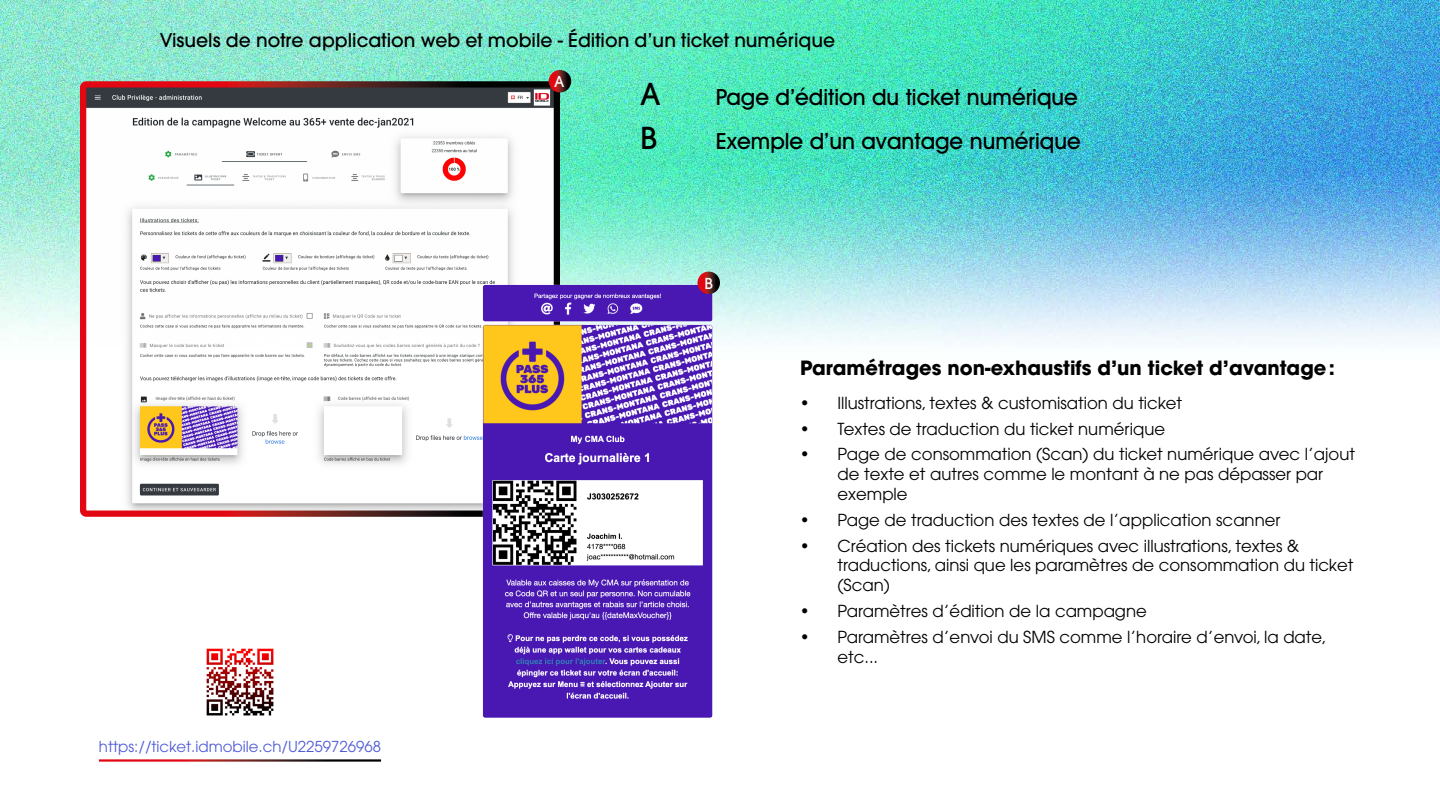
<style>
.page{position:relative;width:1440px;height:810px;background:#fff}
.page>*{position:absolute;margin:0;border:0;box-sizing:border-box;transform-origin:0 0}
.t1{font:500 30px "Avant Garde";color:#000}
.t2{font:500 22.5px "Avant Garde IT Cby BT";color:#000}
.t3{font:700 19.5px "Avant Garde";color:#000}
.t4{font:500 18.75px "Avant Garde";color:#000}
.t5{font:16.5px/19.8px "Avant Garde";color:#000}
.t6{font:15px "Avant Garde";color:#4f5cd6}
.t7{font:500 15px "Avant Garde";color:#fff}
</style>
<div class="page">
<img style="left:0;top:0;width:1440px;height:344px">
<img style="left:87px;top:88px;width:466px;height:422px">
<div style="left:80px;top:81px;width:480px;height:436px;border:6px solid #fff;border-radius:3px"></div>
<svg style="left:549px;top:70px;width:22px;height:23px"></svg>
<img style="left:480px;top:283px;width:234px;height:435px">
<svg style="left:698px;top:272px;width:22px;height:22px"></svg>
<img style="left:206px;top:648px;width:68px;height:68px">
<p class="t4" style="left:160px;top:29px;width:677px">Visuels de notre application web et mobile - Édition d’un ticket numérique</p>
<h1 class="t1" style="left:640px;top:76px;width:22px">A</h1>
<h2 class="t2" style="left:716px;top:83px;width:364px">Page d’édition du ticket numérique</h2>
<h1 class="t1" style="left:640px;top:119px;width:19px">B</h1>
<h2 class="t2" style="left:716px;top:127px;width:366px">Exemple d’un avantage numérique</h2>
<p class="t7" style="left:554px;top:72px;width:12px">A</p>
<p class="t6" style="left:99px;top:738px;width:284px">https://ticket.idmobile.ch/U2259726968</p>
<p class="t7" style="left:704px;top:274px;width:10px">B</p>
<p class="t3" style="left:800px;top:356px;width:537px">Paramétrages non-exhaustifs d’un ticket d’avantage:</p>
<p class="t5" style="left:800px;top:393px;width:384px">• Illustrations, textes &amp; customisation du ticket</p>
<p class="t5" style="left:800px;top:419px;width:367px">• Textes de traduction du ticket numérique</p>
<p class="t5" style="left:838px;top:444px;width:519px;text-indent:-38px">• Page de consommation (Scan) du ticket numérique avec l’ajout de texte et autres comme le montant à ne pas dépasser par exemple</p>
<p class="t5" style="left:800px;top:510px;width:482px">• Page de traduction des textes de l’application scanner</p>
<p class="t5" style="left:838px;top:536px;width:517px;text-indent:-38px">• Création des tickets numériques avec illustrations, textes &amp; traductions, ainsi que les paramètres de consommation du ticket (Scan)</p>
<p class="t5" style="left:800px;top:601px;width:348px">• Paramètres d’édition de la campagne</p>
<p class="t5" style="left:838px;top:627px;width:491px;text-indent:-38px">• Paramètres d’envoi du SMS comme l’horaire d’envoi, la date, etc...</p>
</div>
